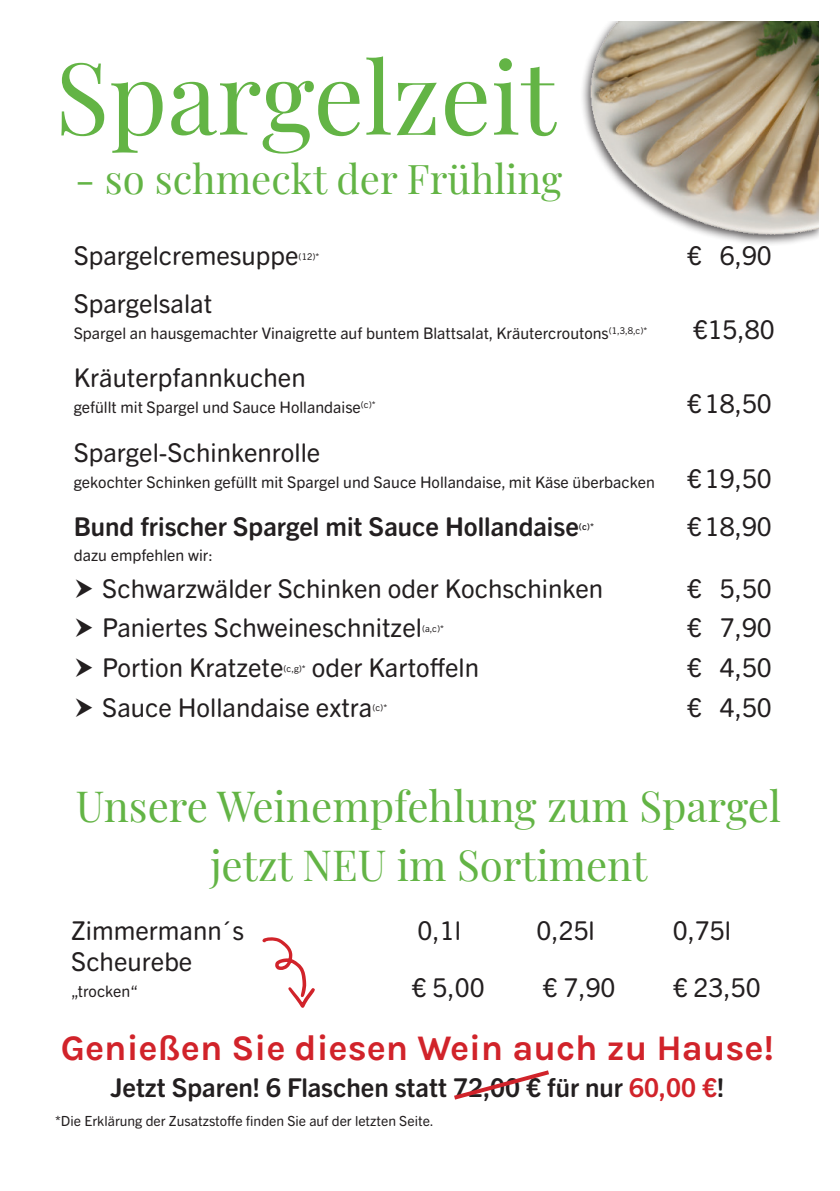
<style>
.page{position:relative;width:840px;height:1191px;background:#fff}
.page>*{position:absolute;margin:0;border:0;box-sizing:border-box;transform-origin:0 0}
.t1{font:100px "Playfair Display";color:#63b445}
.t2{font:42px "Playfair Display";color:#63b445}
.t3{font:40px "Playfair Display";color:#63b445}
.t4{font:36px "Karla";color:#d1232a}
.t5{font:26px "Trade Gothic Next SR Pro";color:#231f20}
.t6{font:700 26px "Trade Gothic Next SR Pro";color:#231f20}
.t7{font:16px "Trade Gothic Next SR Pro";color:#231f20}
.t8{font:14px "Trade Gothic Next SR Pro";color:#231f20}
.t9{font:9.4px "Trade Gothic Next SR Pro";color:#231f20}
.t10{font:700 9.4px "Trade Gothic Next SR Pro";color:#231f20}
.s1{font-size:26px}
.s2{color:#d1232a}
</style>
<div class="page">
<div style="left:579px;top:15px;width:246px;height:231px;background:#231f20;opacity:.75"></div>
<img style="left:590px;top:22px;width:227px;height:212px">
<svg style="left:454px;top:1070px;width:95px;height:30px"></svg>
<svg style="left:262px;top:937px;width:53px;height:71px"></svg>
<h1 class="t1" style="left:55px;top:19px;width:502px">Spargelzeit</h1>
<h3 class="t3" style="left:75px;top:148px;width:488px">- so schmeckt der Frühling</h3>
<p class="t5" style="left:74px;top:237px;width:226px">Spargelcremesuppe</p>
<p class="t9" style="left:298px;top:249px;width:22px">(12)*</p>
<p class="t5" style="left:686px;top:237px;width:87px">€ 6,90</p>
<p class="t5" style="left:74px;top:285px;width:140px">Spargelsalat</p>
<p class="t7" style="left:74px;top:322px;width:574px">Spargel an hausgemachter Vinaigrette auf buntem Blattsalat, Kräutercroutons<sup>(1,3,8,c)*</sup></p>
<p class="t5" style="left:692px;top:311px;width:83px">€15,80</p>
<p class="t5" style="left:74px;top:360px;width:233px">Kräuterpfannkuchen</p>
<p class="t7" style="left:74px;top:396px;width:303px">gefüllt mit Spargel und Sauce Hollandaise<sup>(c)*</sup></p>
<p class="t5" style="left:686px;top:386px;width:87px">€18,50</p>
<p class="t5" style="left:74px;top:434px;width:248px">Spargel-Schinkenrolle</p>
<p class="t7" style="left:74px;top:470px;width:699px">gekochter Schinken gefüllt mit Spargel und Sauce Hollandaise, mit Käse überbacken <span class="s1">€19,50</span></p>
<p class="t6" style="left:74px;top:508px;width:506px">Bund frischer Spargel mit Sauce Hollandaise</p>
<p class="t10" style="left:578px;top:520px;width:17px">(c)*</p>
<p class="t5" style="left:686px;top:508px;width:87px">€18,90</p>
<p class="t7" style="left:74px;top:543px;width:140px">dazu empfehlen wir:</p>
<p class="t5" style="left:102px;top:570px;width:502px">Schwarzwälder Schinken oder Kochschinken</p>
<p class="t5" style="left:686px;top:570px;width:87px">€ 5,50</p>
<p class="t5" style="left:102px;top:609px;width:321px">Paniertes Schweineschnitzel</p>
<p class="t9" style="left:422px;top:622px;width:24px">(a,c)*</p>
<p class="t5" style="left:686px;top:609px;width:87px">€ 7,90</p>
<p class="t5" style="left:102px;top:649px;width:183px">Portion Kratzete</p>
<p class="t9" style="left:283px;top:661px;width:24px">(c,g)*</p>
<p class="t5" style="left:311px;top:649px;width:169px">oder Kartoffeln</p>
<p class="t5" style="left:686px;top:649px;width:87px">€ 4,50</p>
<p class="t5" style="left:102px;top:689px;width:271px">Sauce Hollandaise extra</p>
<p class="t9" style="left:372px;top:701px;width:16px">(c)*</p>
<p class="t5" style="left:686px;top:689px;width:87px">€ 4,50</p>
<h2 class="t2" style="left:76px;top:773px;width:706px">Unsere Weinempfehlung zum Spargel</h2>
<h2 class="t2" style="left:210px;top:832px;width:438px">jetzt NEU im Sortiment</h2>
<p class="t5" style="left:71px;top:912px;width:174px">Zimmermann´s</p>
<p class="t5" style="left:417px;top:912px;width:45px">0,1l</p>
<p class="t5" style="left:536px;top:912px;width:60px">0,25l</p>
<p class="t5" style="left:672px;top:912px;width:60px">0,75l</p>
<p class="t5" style="left:71px;top:943px;width:123px">Scheurebe</p>
<p class="t7" style="left:71px;top:979px;width:68px">„trocken“</p>
<p class="t5" style="left:411px;top:969px;width:74px">€ 5,00</p>
<p class="t5" style="left:542px;top:969px;width:74px">€ 7,90</p>
<p class="t5" style="left:672px;top:969px;width:89px">€ 23,50</p>
<h3 class="t4" style="left:61px;top:1024px;width:714px">Genießen Sie diesen Wein auch zu Hause!</h3>
<p class="t6" style="left:110px;top:1069px;width:615px">Jetzt Sparen! 6 Flaschen statt 72,00 € für nur <span class="s2">60,00 €</span>!</p>
<p class="t8" style="left:55px;top:1111px;width:380px">*Die Erklärung der Zusatzstoffe finden Sie auf der letzten Seite.</p>
</div>
